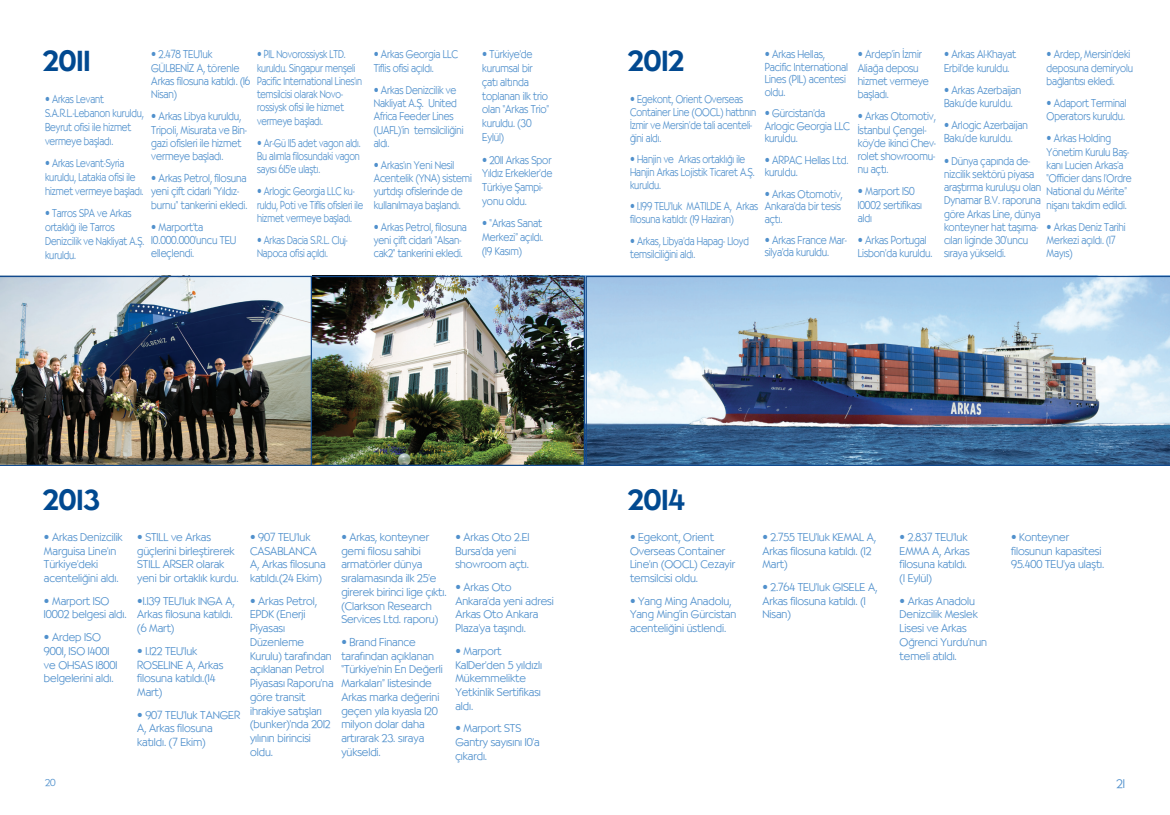
<style>
.page{position:relative;width:1170px;height:815px;background:#fff}
.page>*{position:absolute;margin:0;border:0;box-sizing:border-box;transform-origin:0 0}
.t1{font:500 28.75px "TR Bernhardt";color:#014990}
.t2{font:300 12.5px "TR Bernhardt";color:#5090cc}
.t3{font:300 11.25px/13.8px "TR Bernhardt";letter-spacing:-.01em;color:#5090cc}
.t4{font:300 11.25px/13.2px "TR Bernhardt";letter-spacing:-.01em;color:#5090cc;scale:.9 1}
.t5{font:300 11.25px/13.2px "TR Bernhardt";letter-spacing:-.01em;color:#5090cc;scale:.88 1}
.t6{font:300 11.25px/13.8px "TR Bernhardt";letter-spacing:-.01em;color:#5090cc;scale:.85 1}
.t7{font:300 11.25px/13.2px "TR Bernhardt";letter-spacing:-.01em;color:#5090cc;scale:.82 1}
.t8{font:300 10px "TR Bernhardt";color:#5090cc}
</style>
<div class="page">
<img style="left:312px;top:278px;width:271px;height:186px">
<div style="left:310px;top:276px;width:275px;height:190px;border:1px solid #124a8e"></div>
<img style="left:0;top:276px;width:312px;height:190px">
<img style="left:585px;top:276px;width:584px;height:190px">
<p class="t4" style="left:857px;top:48px;width:80px">• Ardep’in İzmir<br>Aliağa deposu hizmet vermeye başladı.</p>
<p class="t4" style="left:857px;top:110px;width:88px">• Arkas Otomotiv,<br>İstanbul Çengel&shy;köy’de ikinci Chev&shy;rolet showroomu&shy;nu açtı.</p>
<p class="t4" style="left:857px;top:185px;width:73px">• Marport IS0<br>10002 sertifikası aldı</p>
<p class="t4" style="left:857px;top:234px;width:84px">• Arkas Portugal<br>Lisbon’da kuruldu.</p>
<p class="t1" style="left:43px;top:44px;width:49px">2011</p>
<p class="t1" style="left:628px;top:44px;width:57px">2012</p>
<p class="t5" style="left:374px;top:48px;width:97px">• Arkas Georgia LLC<br>Tiflis ofisi açıldı.</p>
<p class="t5" style="left:374px;top:83px;width:104px">• Arkas Denizcilik ve<br>Nakliyat A.Ş. United<br>Africa Feeder Lines (UAFL)’in temsilciliğini aldı.</p>
<p class="t5" style="left:374px;top:159px;width:113px">• Arkas’ın Yeni Nesil<br>Acentelik (YNA) sistemi yurtdışı ofislerinde de kullanılmaya başlandı.</p>
<p class="t5" style="left:374px;top:220px;width:107px">• Arkas Petrol, filosuna yeni çift cidarlı “Alsan&shy;cak2” tankerini ekledi.</p>
<p class="t4" style="left:764px;top:48px;width:94px;line-height:12.5px">• Arkas Hellas,<br>Pacific International<br>Lines (PIL) acentesi oldu.</p>
<p class="t4" style="left:764px;top:107px;width:96px;line-height:12.5px">• Gürcistan’da<br>Arlogic Georgia LLC kuruldu.</p>
<p class="t4" style="left:764px;top:154px;width:94px;line-height:12.5px">• ARPAC Hellas Ltd. kuruldu.</p>
<p class="t4" style="left:764px;top:188px;width:88px;line-height:12.5px">• Arkas Otomotiv,<br>Ankara’da bir tesis açtı.</p>
<p class="t4" style="left:764px;top:234px;width:93px;line-height:12.5px">• Arkas France Mar&shy;silya’da kuruldu.</p>
<p class="t4" style="left:151px;top:48px;width:111px">• 2.478 TEU’luk<br>GÜLBENİZ A, törenle<br>Arkas filosuna katıldı. (16<br>Nisan)</p>
<p class="t4" style="left:151px;top:110px;width:108px">• Arkas Libya kuruldu,<br>Tripoli, Misurata ve Bin&shy;gazi ofisleri ile hizmet vermeye başladı.</p>
<p class="t4" style="left:151px;top:172px;width:108px">• Arkas Petrol, filosuna yeni çift cidarlı “Yıldız&shy;burnu” tankerini ekledi.</p>
<p class="t4" style="left:151px;top:220px;width:96px">• Marport’ta<br>10.000.000’uncu TEU elleçlendi.</p>
<p class="t7" style="left:257px;top:48px;width:130px">• PIL Novorossiysk LTD. kuruldu. Singapur menşeli<br>Pacific International Lines’ın temsilcisi olarak Novo&shy;rossiysk ofisi ile hizmet vermeye başladı.</p>
<p class="t7" style="left:257px;top:136px;width:128px;text-align:justify">• Ar-Gü 115 adet vagon aldı.<br>Bu alımla filosundaki vagon sayısı 615’e ulaştı.</p>
<p class="t7" style="left:257px;top:185px;width:131px">• Arlogic Georgia LLC ku&shy;ruldu, Poti ve Tiflis ofisleri ile hizmet vermeye başladı.</p>
<p class="t7" style="left:257px;top:234px;width:112px">• Arkas Dacia S.R.L. Cluj-<br>Napoca ofisi açıldı.</p>
<p class="t4" style="left:482px;top:48px;width:76px;line-height:13.8px">• Türkiye’de kurumsal bir çatı altında toplanan ilk trio olan “Arkas Trio” kuruldu. (30<br>Eylül)</p>
<p class="t4" style="left:482px;top:153px;width:79px;line-height:13.8px">• 2011 Arkas Spor<br>Yıldız Erkekler’de<br>Türkiye Şampi&shy;yonu oldu.</p>
<p class="t4" style="left:482px;top:217px;width:69px;line-height:13.8px;text-align:justify">• “Arkas Sanat Merkezi” açıldı. (19 Kasım)</p>
<p class="t6" style="left:45px;top:93px;width:118px">• Arkas Levant<br>S.A.R.L.-Lebanon kuruldu,<br>Beyrut ofisi ile hizmet vermeye başladı.</p>
<p class="t6" style="left:45px;top:157px;width:117px">• Arkas Levant-Syria kuruldu, Latakia ofisi ile hizmet vermeye başladı.</p>
<p class="t6" style="left:45px;top:207px;width:118px">• Tarros SPA ve Arkas ortaklığı ile Tarros<br>Denizcilik ve Nakliyat A.Ş. kuruldu.</p>
<p class="t6" style="left:630px;top:93px;width:150px;line-height:12.8px">• Egekont, Orient Overseas<br>Container Line (OOCL) hattının<br>İzmir ve Mersin’de tali acenteli&shy;ğini aldı.</p>
<p class="t6" style="left:630px;top:153px;width:148px;line-height:12.8px">• Hanjin ve Arkas ortaklığı ile<br>Hanjin Arkas Lojistik Ticaret A.Ş. kuruldu.</p>
<p class="t6" style="left:630px;top:200px;width:152px;line-height:12.8px">• 1.199 TEU’luk MATILDE A, Arkas filosuna katıldı: (19 Haziran)</p>
<p class="t6" style="left:630px;top:235px;width:141px;line-height:12.8px">• Arkas, Libya’da Hapag- Lloyd temsilciliğini aldı.</p>
<p class="t4" style="left:944px;top:48px;width:82px">• Arkas Al-Khayat<br>Erbil’de kuruldu.</p>
<p class="t4" style="left:944px;top:83px;width:87px">• Arkas Azerbaijan<br>Baku’de kuruldu.</p>
<p class="t4" style="left:944px;top:119px;width:95px">• Arlogic Azerbaijan<br>Baku’de kuruldu.</p>
<p class="t4" style="left:944px;top:154px;width:109px">• Dünya çapında de&shy;nizcilik sektörü piyasa araştırma kuruluşu olan<br>Dynamar B.V. raporuna göre Arkas Line, dünya konteyner hat taşıma&shy;cıları liginde 30’uncu sıraya yükseldi.</p>
<p class="t5" style="left:1046px;top:48px;width:100px">• Ardep, Mersin’deki deposuna demiryolu bağlantısı ekledi.</p>
<p class="t5" style="left:1046px;top:97px;width:92px">• Adaport Terminal<br>Operators kuruldu.</p>
<p class="t5" style="left:1046px;top:132px;width:98px">• Arkas Holding<br>Yönetim Kurulu Baş&shy;kanı Lucien Arkas’a “Officier dans l’Ordre<br>National du Mérite” nişanı takdim edildi.</p>
<p class="t5" style="left:1046px;top:220px;width:91px">• Arkas Deniz Tarihi<br>Merkezi açıldı. (17<br>Mayıs)</p>
<p class="t1" style="left:43px;top:484px;width:58px">2013</p>
<p class="t1" style="left:628px;top:484px;width:58px">2014</p>
<p class="t3" style="left:44px;top:530px;width:80px">• Arkas Denizcilik<br>Marguisa Line’ın<br>Türkiye’deki acenteliğini aldı.</p>
<p class="t3" style="left:44px;top:594px;width:84px">• Marport ISO<br>10002 belgesi aldı.</p>
<p class="t3" style="left:44px;top:630px;width:75px">• Ardep ISO<br>9001, ISO 14001 ve OHSAS 18001 belgelerini aldı.</p>
<p class="t3" style="left:137px;top:530px;width:103px">• STILL ve Arkas güçlerini birleştirerek<br>STILL ARSER olarak yeni bir ortaklık kurdu.</p>
<p class="t3" style="left:137px;top:594px;width:99px">•1.139 TEU’luk INGA A,<br>Arkas filosuna katıldı. (6 Mart)</p>
<p class="t3" style="left:137px;top:644px;width:88px">• 1.122 TEU’luk<br>ROSELINE A, Arkas filosuna katıldı.(14<br>Mart)</p>
<p class="t3" style="left:137px;top:708px;width:104px">• 907 TEU’luk TANGER<br>A, Arkas filosuna katıldı. (7 Ekim)</p>
<p class="t3" style="left:250px;top:530px;width:77px">• 907 TEU’luk<br>CASABLANCA<br>A, Arkas filosuna katıldı.(24 Ekim)</p>
<p class="t3" style="left:250px;top:594px;width:85px">• Arkas Petrol,<br>EPDK (Enerji<br>Piyasası<br>Düzenleme<br>Kurulu) tarafından açıklanan Petrol<br>Piyasası Raporu’na göre transit ihrakiye satışları (bunker)’nda 2012 yılının birincisi oldu.</p>
<p class="t3" style="left:341px;top:530px;width:107px">• Arkas, konteyner gemi filosu sahibi armatörler dünya sıralamasında ilk 25’e girerek birinci lige çıktı. (Clarkson Research<br>Services Ltd. raporu)</p>
<p class="t3" style="left:341px;top:635px;width:103px">• Brand Finance tarafından açıklanan “Türkiye’nin En Değerli<br>Markaları” listesinde<br>Arkas marka değerini geçen yıla kıyasla 120 milyon dolar daha artırarak 23. sıraya yükseldi.</p>
<p class="t3" style="left:455px;top:530px;width:76px">• Arkas Oto 2.El<br>Bursa’da yeni showroom açtı.</p>
<p class="t3" style="left:455px;top:580px;width:100px">• Arkas Oto<br>Ankara’da yeni adresi<br>Arkas Oto Ankara<br>Plaza’ya taşındı.</p>
<p class="t3" style="left:455px;top:644px;width:88px">• Marport<br>KalDer’den 5 yıldızlı<br>Mükemmelikte<br>Yetkinlik Sertifikası aldı.</p>
<p class="t3" style="left:455px;top:722px;width:86px">• Marport STS<br>Gantry sayısını 10’a çıkardı.</p>
<p class="t3" style="left:630px;top:530px;width:107px">• Egekont, Orient<br>Overseas Container<br>Line’ın (OOCL) Cezayir temsilcisi oldu.</p>
<p class="t3" style="left:630px;top:594px;width:108px">• Yang Ming Anadolu,<br>Yang Ming’in Gürcistan acenteliğini üstlendi.</p>
<p class="t3" style="left:762px;top:530px;width:115px">• 2.755 TEU’luk KEMAL A,<br>Arkas filosuna katıldı. (12<br>Mart)</p>
<p class="t3" style="left:762px;top:580px;width:116px">• 2.764 TEU’luk GISELE A,<br>Arkas filosuna katıldı. (1<br>Nisan)</p>
<p class="t3" style="left:899px;top:530px;width:71px">• 2.837 TEU’luk<br>EMMA A, Arkas filosuna katıldı. (1 Eylül)</p>
<p class="t3" style="left:899px;top:594px;width:89px">• Arkas Anadolu<br>Denizcilik Meslek<br>Lisesi ve Arkas<br>Oğrenci Yurdu’nun temeli atıldı.</p>
<p class="t3" style="left:1011px;top:530px;width:95px">• Konteyner filosunun kapasitesi<br>95.400 TEU’ya ulaştı.</p>
<p class="t8" style="left:45px;top:776px;width:12px">20</p>
<p class="t2" style="left:1116px;top:776px;width:10px">21</p>
</div>
